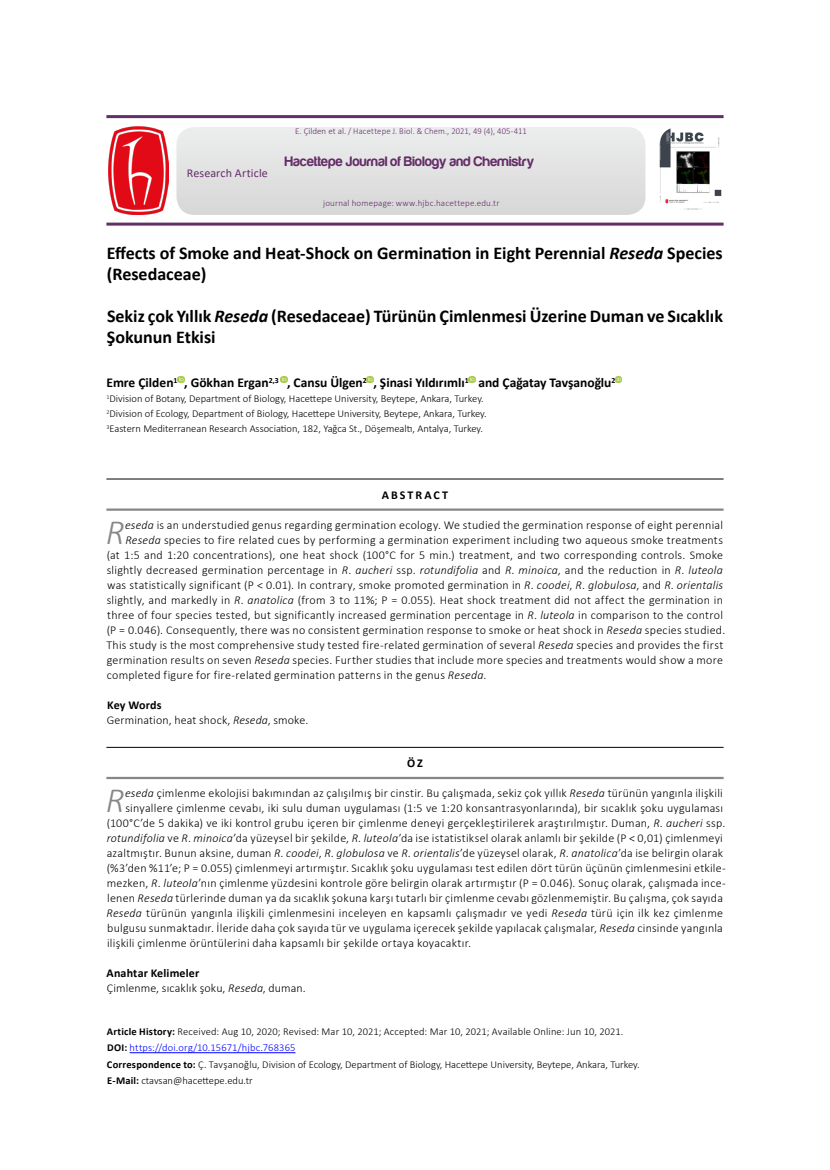
<style>
.page{position:relative;width:830px;height:1170px;background:#fff}
.page>*{position:absolute;margin:0;border:0;box-sizing:border-box;transform-origin:0 0}
.t1{font:italic 300 35.7px "Calibri";color:#878787}
.t2{font:700 18px/21px "Calibri";color:#000}
.t3{font:14.25px "Harabara";letter-spacing:.015em;color:#642e68}
.t4{font:700 13.5px "Calibri";color:#000}
.t5{font:300 12px/15px "Calibri";letter-spacing:.02em;color:#000}
.t6{font:12px "Calibri";letter-spacing:.015em;color:#642e68}
.t7{font:700 12px "Calibri";letter-spacing:.17em;color:#000}
.t8{font:300 10.5px/16.5px "Calibri";color:#000}
.t9{font:300 9px "Calibri";letter-spacing:.02em;color:#642e68}
.s1{font-style:italic}
.s2{font-weight:700}
.s3{color:#00f}
</style>
<div class="page">
<svg style="left:177px;top:376px;width:7px;height:6px"></svg>
<svg style="left:280px;top:376px;width:7px;height:6px"></svg>
<svg style="left:366px;top:376px;width:7px;height:6px"></svg>
<svg style="left:468px;top:376px;width:7px;height:6px"></svg>
<svg style="left:615px;top:376px;width:6px;height:6px"></svg>
<hr style="left:106px;top:747px;width:617px;height:1px;background:#000">
<hr style="left:106px;top:776px;width:617px;height:3px;background:#878787">
<hr style="left:106px;top:478px;width:617px;height:1px;background:#000">
<hr style="left:106px;top:508px;width:617px;height:2px;background:#878787">
<hr style="left:129px;top:1052px;width:166px;height:1px;background:#00f">
<img style="left:108px;top:127px;width:60px;height:88px">
<img style="left:659px;top:128px;width:63px;height:82px">
<hr style="left:106px;top:115px;width:617px;height:3px;background:#642e68">
<hr style="left:106px;top:222px;width:617px;height:3px;background:#642e68">
<p class="t6" style="left:187px;top:165px;width:83px">Research Article</p>
<p class="t9" style="left:295px;top:125px;width:233px">E. Çilden et al. / Hacettepe J. Biol. &amp; Chem., 2021, 49 (4), 405-411</p>
<p class="t3" style="left:285px;top:154px;width:251px">Hacettepe Journal of Biology and Chemistry</p>
<p class="t9" style="left:323px;top:198px;width:178px">journal homepage: www.hjbc.hacettepe.edu.tr</p>
<h2 class="t2" style="left:107px;top:242px;width:617px">Effects of Smoke and Heat-Shock on Germination in Eight Perennial <span class="s1">Reseda</span> Species (Resedaceae)</h2>
<h2 class="t2" style="left:107px;top:305px;width:617px">Sekiz çok Yıllık <span class="s1">Reseda</span> (Resedaceae) Türünün Çimlenmesi Üzerine Duman ve Sıcaklık<br>Şokunun Etkisi</h2>
<p class="t4" style="left:106px;top:373px;width:510px">Emre Çilden<sup>1</sup> , Gökhan Ergan<sup>2,3</sup> , Cansu Ülgen<sup>2</sup> , Şinasi Yıldırımlı<sup>1</sup> and Çağatay Tavşanoğlu<sup>2</sup></p>
<p class="t8" style="left:106px;top:391px;width:381px;line-height:15px"><sup>1</sup>Division of Botany, Department of Biology, Hacettepe University, Beytepe, Ankara, Turkey.<br><sup>2</sup>Division of Ecology, Department of Biology, Hacettepe University, Beytepe, Ankara, Turkey.<br><sup>3</sup>Eastern Mediterranean Research Association, 182, Yağca St., Döşemealtı, Antalya, Turkey.</p>
<p class="t7" style="left:381px;top:486px;width:68px">ABSTRACT</p>
<h1 class="t1" style="left:106px;top:509px;width:20px">R</h1>
<p class="t5" style="left:125px;top:517px;width:599px"><span class="s1">eseda</span> is an understudied genus regarding germination ecology. We studied the germination response of eight perennial</p>
<p class="t5" style="left:125px;top:532px;width:599px"><span class="s1">Reseda</span> species to fire related cues by performing a germination experiment including two aqueous smoke treatments</p>
<p class="t5" style="left:107px;top:547px;width:617px">(at 1:5 and 1:20 concentrations), one heat shock (100°C for 5 min.) treatment, and two corresponding controls. Smoke</p>
<p class="t5" style="left:107px;top:562px;width:617px">slightly decreased germination percentage in <span class="s1">R</span>. <span class="s1">aucheri</span> ssp. <span class="s1">rotundifolia</span> and <span class="s1">R</span>. <span class="s1">minoica</span>, and the reduction in <span class="s1">R</span>. <span class="s1">luteola</span></p>
<p class="t5" style="left:107px;top:577px;width:617px">was statistically significant (P &lt; 0.01). In contrary, smoke promoted germination in <span class="s1">R</span>. <span class="s1">coodei</span>, <span class="s1">R</span>. <span class="s1">globulosa</span>, and <span class="s1">R</span>. <span class="s1">orientalis</span></p>
<p class="t5" style="left:107px;top:592px;width:617px">slightly, and markedly in <span class="s1">R</span>. <span class="s1">anatolica</span> (from 3 to 11%; P = 0.055). Heat shock treatment did not affect the germination in</p>
<p class="t5" style="left:107px;top:607px;width:617px">three of four species tested, but significantly increased germination percentage in <span class="s1">R</span>. <span class="s1">luteola</span> in comparison to the control</p>
<p class="t5" style="left:107px;top:622px;width:619px">(P = 0.046). Consequently, there was no consistent germination response to smoke or heat shock in <span class="s1">Reseda</span> species studied.</p>
<p class="t5" style="left:106px;top:637px;width:618px">This study is the most comprehensive study tested fire-related germination of several <span class="s1">Reseda</span> species and provides the first</p>
<p class="t5" style="left:107px;top:652px;width:617px">germination results on seven <span class="s1">Reseda</span> species. Further studies that include more species and treatments would show a more</p>
<p class="t5" style="left:107px;top:667px;width:381px">completed figure for fire-related germination patterns in the genus <span class="s1">Reseda</span>.</p>
<p class="t5" style="left:107px;top:697px;width:203px"><span class="s2">Key Words<br></span>Germination, heat shock, <span class="s1">Reseda</span>, smoke.</p>
<p class="t7" style="left:407px;top:754px;width:17px">ÖZ</p>
<h1 class="t1" style="left:106px;top:778px;width:20px">R</h1>
<p class="t5" style="left:125px;top:785px;width:599px"><span class="s1">eseda</span> çimlenme ekolojisi bakımından az çalışılmış bir cinstir. Bu çalışmada, sekiz çok yıllık <span class="s1">Reseda</span> türünün yangınla ilişkili</p>
<p class="t5" style="left:125px;top:800px;width:599px">sinyallere çimlenme cevabı, iki sulu duman uygulaması (1:5 ve 1:20 konsantrasyonlarında), bir sıcaklık şoku uygulaması</p>
<p class="t5" style="left:107px;top:815px;width:619px">(100°C’de 5 dakika) ve iki kontrol grubu içeren bir çimlenme deneyi gerçekleştirilerek araştırılmıştır. Duman, <span class="s1">R</span>. <span class="s1">aucheri</span> ssp.</p>
<p class="t5" style="left:107px;top:830px;width:617px"><span class="s1">rotundifolia</span> ve <span class="s1">R</span>. <span class="s1">minoica</span>’da yüzeysel bir şekilde, <span class="s1">R</span>. <span class="s1">luteola</span>’da ise istatistiksel olarak anlamlı bir şekilde (P &lt; 0,01) çimlenmeyi</p>
<p class="t5" style="left:107px;top:845px;width:617px">azaltmıştır. Bunun aksine, duman <span class="s1">R</span>. <span class="s1">coodei</span>, <span class="s1">R</span>. <span class="s1">globulosa</span> ve <span class="s1">R</span>. <span class="s1">orientalis</span>’de yüzeysel olarak, <span class="s1">R</span>. <span class="s1">anatolica</span>’da ise belirgin olarak</p>
<p class="t5" style="left:107px;top:860px;width:620px">(%3’den %11’e; P = 0.055) çimlenmeyi artırmıştır. Sıcaklık şoku uygulaması test edilen dört türün üçünün çimlenmesini etkile-</p>
<p class="t5" style="left:107px;top:875px;width:620px">mezken, <span class="s1">R</span>. <span class="s1">luteola</span>’nın çimlenme yüzdesini kontrole göre belirgin olarak artırmıştır (P = 0.046). Sonuç olarak, çalışmada ince-</p>
<p class="t5" style="left:107px;top:890px;width:617px">lenen <span class="s1">Reseda</span> türlerinde duman ya da sıcaklık şokuna karşı tutarlı bir çimlenme cevabı gözlenmemiştir. Bu çalışma, çok sayıda</p>
<p class="t5" style="left:106px;top:905px;width:617px"><span class="s1">Reseda</span> türünün yangınla ilişkili çimlenmesini inceleyen en kapsamlı çalışmadır ve yedi <span class="s1">Reseda</span> türü için ilk kez çimlenme</p>
<p class="t5" style="left:107px;top:920px;width:617px">bulgusu sunmaktadır. İleride daha çok sayıda tür ve uygulama içerecek şekilde yapılacak çalışmalar, <span class="s1">Reseda</span> cinsinde yangınla</p>
<p class="t5" style="left:107px;top:935px;width:365px">ilişkili çimlenme örüntülerini daha kapsamlı bir şekilde ortaya koyacaktır.</p>
<p class="t5" style="left:106px;top:965px;width:201px"><span class="s2">Anahtar Kelimeler<br></span>Çimlenme, sıcaklık şoku, <span class="s1">Reseda</span>, duman.</p>
<p class="t8" style="left:107px;top:1022px;width:534px"><span class="s2">Article History:</span> Received: Aug 10, 2020; Revised: Mar 10, 2021; Accepted: Mar 10, 2021; Available Online: Jun 10, 2021.<br><span class="s2">DOI:</span> <span class="s3">https://doi.org/10.15671/hjbc.768365<br></span><span class="s2">Correspondence to:</span> Ç. Tavşanoğlu, Division of Ecology, Department of Biology, Hacettepe University, Beytepe, Ankara, Turkey.<br><span class="s2">E-Mail:</span> ctavsan@hacettepe.edu.tr</p>
</div>
